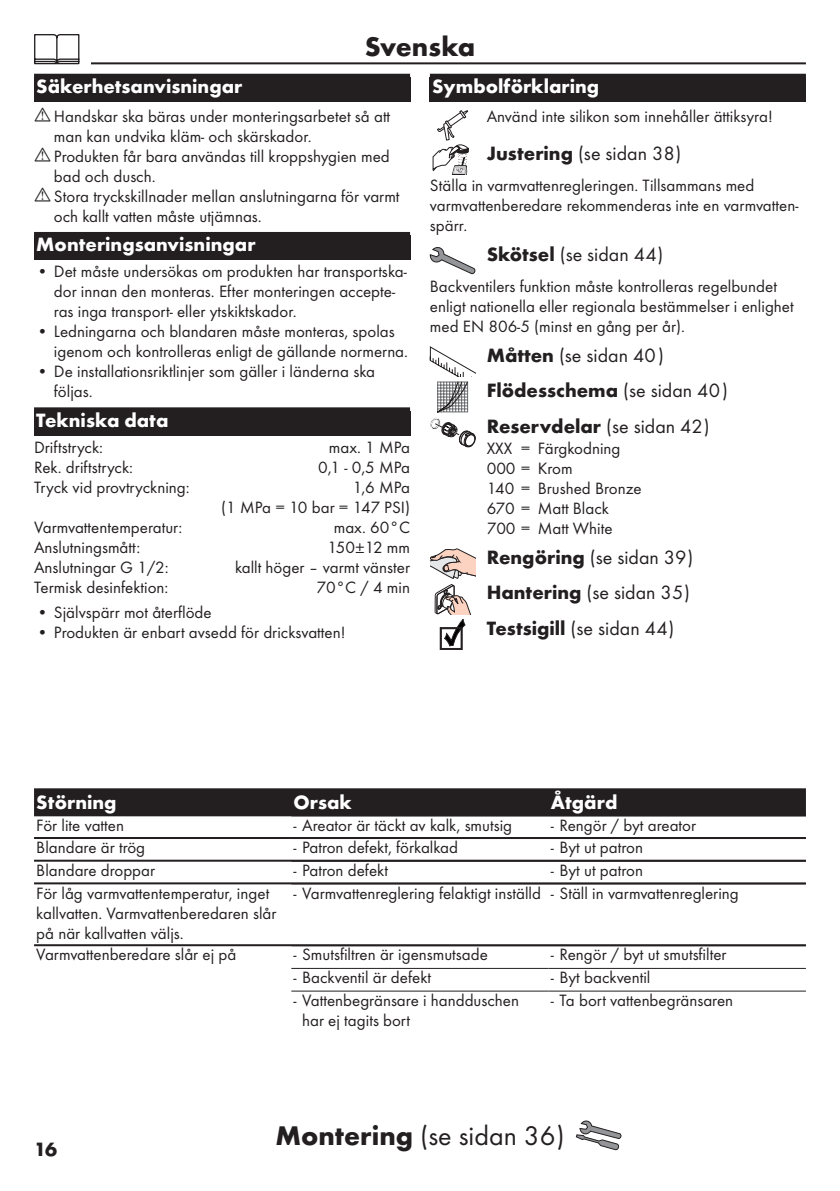
<style>
.page{position:relative;width:840px;height:1191px;background:#fff}
.page>*{position:absolute;margin:0;border:0;box-sizing:border-box;transform-origin:0 0}
.Montage_mit_Symbol_SV{font:28px "Futura TOT Boo";color:#231f20}
.Montage_mit_Symbol_FI{font:700 28px "Futura TOT";letter-spacing:-.01em;color:#231f20}
.Montage_mit_Symbol_FI-2{font:20px/35.4px "Futura TOT Boo";color:#231f20}
.Montage_mit_Symbol_FI-3{font:700 20px "Futura TOT";color:#fff}
.Tabelle_Kopf_SV{font:700 20px "Futura TOT";color:#fff}
.t1{font:700 20px "Futura TOT";color:#231f20}
.Montage_mit_Symbol_FI-4{font:17px/20px "Futura TOT Boo";color:#231f20}
.Tabelle_Spalte_SV{font:17px/20px "Futura TOT Boo";color:#231f20}
.s1{font-family:"Futura TOT";font-weight:700}
</style>
<div class="page">
<hr style="left:34px;top:62px;width:771px;height:2px;background:#231f20">
<div style="left:23px;top:34px;width:68px;height:34px;background:#fff"></div>
<svg style="left:34px;top:34px;width:45px;height:30px"></svg>
<svg style="left:575px;top:1120px;width:46px;height:30px"></svg>
<div style="left:34px;top:74px;width:376px;height:28px;background:#231f20"></div>
<div style="left:34px;top:232px;width:376px;height:28px;background:#231f20"></div>
<div style="left:34px;top:407px;width:376px;height:28px;background:#231f20"></div>
<div style="left:429px;top:74px;width:376px;height:28px;background:#231f20"></div>
<svg style="left:432px;top:110px;width:36px;height:65px"></svg>
<svg style="left:429px;top:247px;width:46px;height:27px"></svg>
<svg style="left:429px;top:346px;width:46px;height:101px"></svg>
<svg style="left:430px;top:548px;width:45px;height:101px"></svg>
<div style="left:34px;top:788px;width:771px;height:26px;background:#231f20"></div>
<hr style="left:34px;top:814px;width:771px;height:2px;background:#231f20">
<hr style="left:34px;top:837px;width:771px;height:2px;background:#231f20">
<hr style="left:34px;top:859px;width:771px;height:2px;background:#231f20">
<hr style="left:34px;top:882px;width:771px;height:2px;background:#231f20">
<hr style="left:34px;top:944px;width:771px;height:2px;background:#231f20">
<hr style="left:291px;top:968px;width:257px;height:1px;background:#231f20">
<hr style="left:548px;top:968px;width:257px;height:1px;background:#231f20">
<hr style="left:291px;top:990px;width:257px;height:1px;background:#231f20">
<hr style="left:548px;top:990px;width:257px;height:1px;background:#231f20">
<p class="Montage_mit_Symbol_FI" style="left:364px;top:29px;width:112px">Svenska</p>
<p class="Montage_mit_Symbol_FI-3" style="left:36px;top:74px;width:207px">Säkerhetsanvisningar</p>
<p class="Montage_mit_Symbol_FI-4" style="left:54px;top:106px;width:347px">Handskar ska bäras under monteringsarbetet så att man kan undvika kläm- och skärskador.<br>Produkten får bara användas till kroppshygien med bad och dusch.<br>Stora tryckskillnader mellan anslutningarna för varmt och kallt vatten måste utjämnas.</p>
<p class="Montage_mit_Symbol_FI-3" style="left:36px;top:232px;width:221px">Monteringsanvisningar</p>
<p class="Montage_mit_Symbol_FI-4" style="left:54px;top:261px;width:354px;text-indent:-17px">• Det måste undersökas om produkten har transportska&shy;dor innan den monteras. Efter monteringen accepte&shy;ras inga transport- eller ytskiktskador.</p>
<p class="Montage_mit_Symbol_FI-4" style="left:54px;top:321px;width:355px;text-indent:-17px">• Ledningarna och blandaren måste monteras, spolas igenom och kontrolleras enligt de gällande normerna.</p>
<p class="Montage_mit_Symbol_FI-4" style="left:54px;top:361px;width:322px;text-indent:-17px">• De installationsriktlinjer som gäller i länderna ska följas.</p>
<p class="Montage_mit_Symbol_FI-3" style="left:36px;top:408px;width:134px">Tekniska data</p>
<p class="Montage_mit_Symbol_FI-4" style="left:34px;top:437px;width:70px">Driftstryck:</p>
<p class="Montage_mit_Symbol_FI-4" style="left:329px;top:437px;width:83px">max. 1 MPa</p>
<p class="Montage_mit_Symbol_FI-4" style="left:34px;top:457px;width:100px">Rek. driftstryck:</p>
<p class="Montage_mit_Symbol_FI-4" style="left:318px;top:457px;width:93px">0,1 - 0,5 MPa</p>
<p class="Montage_mit_Symbol_FI-4" style="left:34px;top:477px;width:157px">Tryck vid provtryckning:</p>
<p class="Montage_mit_Symbol_FI-4" style="left:221px;top:477px;width:190px;text-align:right">1,6 MPa<br>(1 MPa = 10 bar = 147 PSI)</p>
<p class="Montage_mit_Symbol_FI-4" style="left:34px;top:517px;width:150px">Varmvattentemperatur:</p>
<p class="Montage_mit_Symbol_FI-4" style="left:333px;top:517px;width:78px">max. 60°C</p>
<p class="Montage_mit_Symbol_FI-4" style="left:34px;top:537px;width:108px">Anslutningsmått:</p>
<p class="Montage_mit_Symbol_FI-4" style="left:327px;top:537px;width:84px">150±12 mm</p>
<p class="Montage_mit_Symbol_FI-4" style="left:34px;top:557px;width:136px">Anslutningar G 1/2:</p>
<p class="Montage_mit_Symbol_FI-4" style="left:235px;top:557px;width:176px">kallt höger – varmt vänster</p>
<p class="Montage_mit_Symbol_FI-4" style="left:34px;top:577px;width:136px">Termisk desinfektion:</p>
<p class="Montage_mit_Symbol_FI-4" style="left:316px;top:577px;width:95px">70°C / 4 min</p>
<p class="Montage_mit_Symbol_FI-4" style="left:37px;top:602px;width:176px">• Självspärr mot återflöde</p>
<p class="Montage_mit_Symbol_FI-4" style="left:37px;top:622px;width:310px">• Produkten är enbart avsedd för dricksvatten!</p>
<p class="Montage_mit_Symbol_FI-3" style="left:432px;top:74px;width:168px">Symbolförklaring</p>
<p class="Montage_mit_Symbol_FI-4" style="left:486px;top:106px;width:287px">Använd inte silikon som innehåller ättiksyra!</p>
<p class="Montage_mit_Symbol_FI-2" style="left:486px;top:135px;width:196px"><span class="s1">Justering</span> (se sidan 38)</p>
<p class="Montage_mit_Symbol_FI-4" style="left:429px;top:175px;width:370px">Ställa in varmvattenregleringen. Tillsammans med varmvattenberedare rekommenderas inte en varmvatten&shy;spärr.</p>
<p class="Montage_mit_Symbol_FI-2" style="left:486px;top:236px;width:178px"><span class="s1">Skötsel</span> (se sidan 44)</p>
<p class="Montage_mit_Symbol_FI-4" style="left:429px;top:276px;width:365px">Backventilers funktion måste kontrolleras regelbundet enligt nationella eller regionala bestämmelser i enlighet med EN 806-5 (minst en gång per år).</p>
<p class="Montage_mit_Symbol_FI-2" style="left:486px;top:337px;width:243px"><span class="s1">Måtten</span> (se sidan 40)<br><span class="s1">Flödesschema</span> (se sidan 40)<br><span class="s1">Reservdelar</span> (se sidan 42)</p>
<p class="Montage_mit_Symbol_FI-4" style="left:486px;top:438px;width:156px">XXX = Färgkodning<br>000 = Krom<br>140 = Brushed Bronze<br>670 = Matt Black<br>700 = Matt White</p>
<p class="Montage_mit_Symbol_FI-2" style="left:486px;top:539px;width:208px"><span class="s1">Rengöring</span> (se sidan 39)<br><span class="s1">Hantering</span> (se sidan 35)<br><span class="s1">Testsigill</span> (se sidan 44)</p>
<p class="Tabelle_Kopf_SV" style="left:36px;top:789px;width:82px">Störning</p>
<p class="Tabelle_Kopf_SV" style="left:293px;top:789px;width:60px">Orsak</p>
<p class="Tabelle_Kopf_SV" style="left:550px;top:789px;width:68px">Åtgärd</p>
<p class="Tabelle_Spalte_SV" style="left:36px;top:814px;width:89px">För lite vatten</p>
<p class="Montage_mit_Symbol_FI-4" style="left:293px;top:814px;width:220px">- Areator är täckt av kalk, smutsig</p>
<p class="Montage_mit_Symbol_FI-4" style="left:550px;top:814px;width:147px">- Rengör / byt areator</p>
<p class="Tabelle_Spalte_SV" style="left:36px;top:837px;width:110px">Blandare är trög</p>
<p class="Montage_mit_Symbol_FI-4" style="left:293px;top:837px;width:166px">- Patron defekt, förkalkad</p>
<p class="Montage_mit_Symbol_FI-4" style="left:550px;top:837px;width:94px">- Byt ut patron</p>
<p class="Tabelle_Spalte_SV" style="left:36px;top:860px;width:120px">Blandare droppar</p>
<p class="Montage_mit_Symbol_FI-4" style="left:293px;top:860px;width:96px">- Patron defekt</p>
<p class="Montage_mit_Symbol_FI-4" style="left:550px;top:860px;width:94px">- Byt ut patron</p>
<p class="Tabelle_Spalte_SV" style="left:36px;top:882px;width:241px">För låg varmvattentemperatur, inget kallvatten. Varmvattenberedaren slår på när kallvatten väljs.</p>
<p class="Montage_mit_Symbol_FI-4" style="left:293px;top:882px;width:249px">- Varmvattenreglering felaktigt inställd</p>
<p class="Montage_mit_Symbol_FI-4" style="left:550px;top:882px;width:189px">- Ställ in varmvattenreglering</p>
<p class="Tabelle_Spalte_SV" style="left:36px;top:944px;width:201px">Varmvattenberedare slår ej på</p>
<p class="Montage_mit_Symbol_FI-4" style="left:293px;top:944px;width:196px">- Smutsfiltren är igensmutsade</p>
<p class="Montage_mit_Symbol_FI-4" style="left:550px;top:944px;width:177px">- Rengör / byt ut smutsfilter</p>
<p class="Montage_mit_Symbol_FI-4" style="left:293px;top:967px;width:139px">- Backventil är defekt</p>
<p class="Montage_mit_Symbol_FI-4" style="left:550px;top:967px;width:101px">- Byt backventil</p>
<p class="Montage_mit_Symbol_FI-4" style="left:302px;top:990px;width:218px;text-indent:-9px">- Vattenbegränsare i handduschen har ej tagits bort</p>
<p class="Montage_mit_Symbol_FI-4" style="left:550px;top:990px;width:184px">- Ta bort vattenbegränsaren</p>
<p class="t1" style="left:34px;top:1136px;width:25px">16</p>
<p class="Montage_mit_Symbol_SV" style="left:275px;top:1119px;width:290px"><span class="s1">Montering</span> (se sidan 36)</p>
</div>
